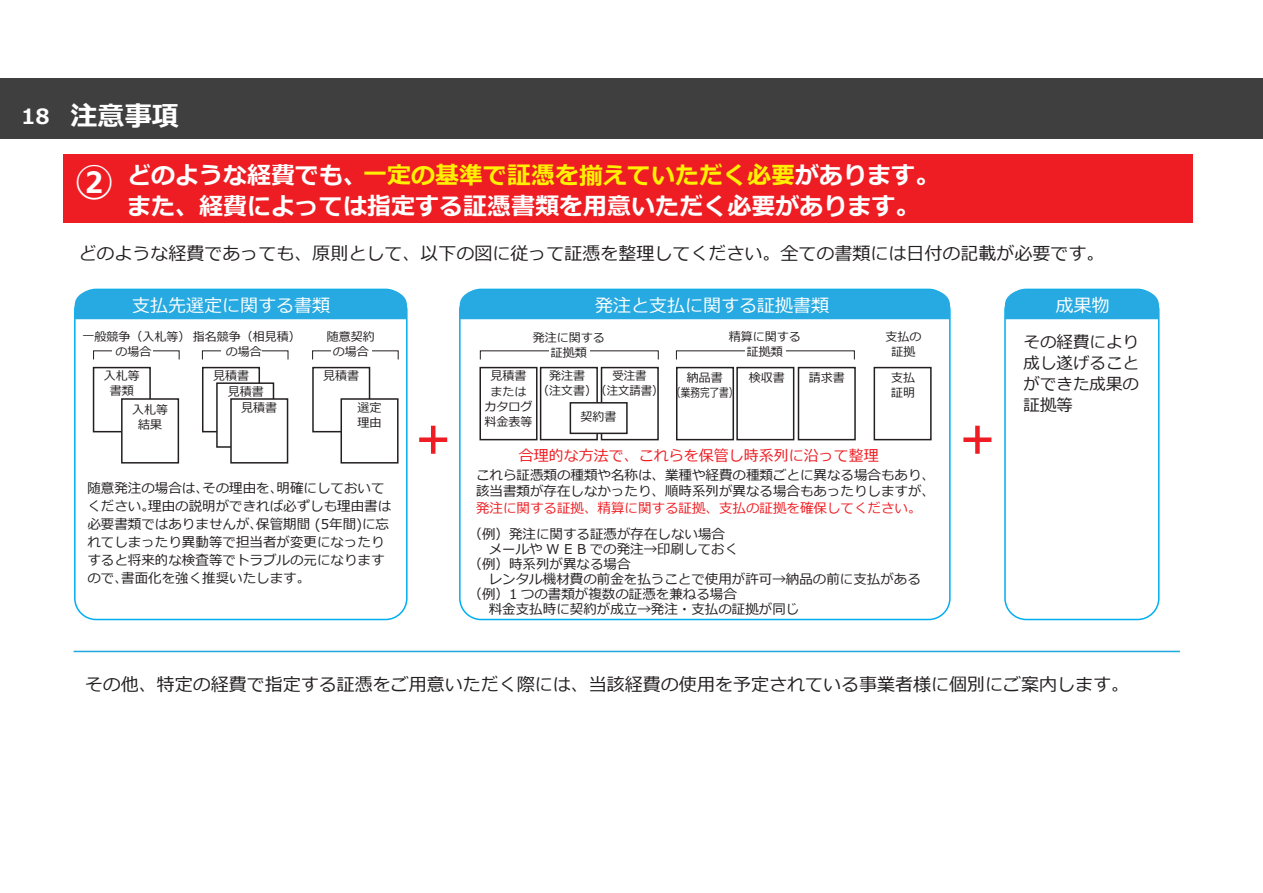
<style>
.page{position:relative;width:1263px;height:893px;background:#fff}
.page>*{position:absolute;margin:0;border:0;box-sizing:border-box;transform-origin:0 0}
.t1{font:700 39px "Meiryo";color:#fff}
.t2{font:700 27px "Meiryo";color:#fff}
.t3{font:700 24px/31.5px "Meiryo";color:#fff}
.t4{font:18px "Meiryo";color:#231f20}
.t5{font:18px "Meiryo";color:#fff}
.t6{font:16.5px/21px "Meiryo";color:#231f20;text-align:justify}
.t7{font:15px "Meiryo";color:#ee1d23}
.t8{font:13.5px/18px "Meiryo";color:#231f20}
.t9{font:13.5px "Meiryo";color:#ee1d23}
.t10{font:12px/15px "Meiryo";color:#231f20;text-align:center}
.t11{font:12px/15px "Meiryo";color:#231f20;text-align:center;scale:.95 1}
.s1{font-size:21px}
.s2{color:#fff101}
</style>
<div class="page">
<hr style="left:74px;top:651px;width:1106px;height:1px;background:#1fa8de">
<hr style="left:431px;top:426px;width:4px;height:28px;background:#ee1d23">
<div style="left:419px;top:437px;width:28px;height:5px;background:#ee1d23"></div>
<div style="left:975px;top:426px;width:5px;height:28px;background:#ee1d23"></div>
<div style="left:963px;top:437px;width:28px;height:5px;background:#ee1d23"></div>
<div style="left:479px;top:367px;width:58px;height:73px;border:2px solid #231f20"></div>
<div style="left:676px;top:367px;width:58px;height:73px;border:2px solid #231f20"></div>
<div style="left:202px;top:367px;width:58px;height:65px;background:#fff;border:2px solid #231f20"></div>
<div style="left:216px;top:382px;width:58px;height:66px;background:#fff;border:2px solid #231f20"></div>
<div style="left:93px;top:367px;width:58px;height:65px;background:#fff;border:2px solid #231f20"></div>
<div style="left:121px;top:398px;width:58px;height:66px;background:#fff;border:2px solid #231f20"></div>
<div style="left:312px;top:367px;width:58px;height:65px;background:#fff;border:2px solid #231f20"></div>
<div style="left:340px;top:398px;width:59px;height:66px;background:#fff;border:2px solid #231f20"></div>
<div style="left:74px;top:289px;width:334px;height:331px;border:2px solid #00aeef;border-radius:21px"></div>
<div style="left:75px;top:289px;width:332px;height:30px;background:#26aae1"></div>
<div style="left:460px;top:289px;width:490px;height:30px;background:#26aae1"></div>
<div style="left:540px;top:367px;width:58px;height:73px;border:2px solid #231f20"></div>
<div style="left:601px;top:367px;width:58px;height:73px;border:2px solid #231f20"></div>
<div style="left:736px;top:367px;width:58px;height:73px;border:2px solid #231f20"></div>
<div style="left:570px;top:402px;width:58px;height:32px;background:#fff;border:2px solid #231f20"></div>
<div style="left:798px;top:367px;width:58px;height:73px;border:2px solid #231f20"></div>
<div style="left:873px;top:367px;width:59px;height:73px;border:2px solid #231f20"></div>
<div style="left:1004px;top:289px;width:155px;height:331px;border:2px solid #00aeef;border-radius:21px"></div>
<div style="left:1005px;top:289px;width:154px;height:30px;background:#26aae1"></div>
<div style="left:230px;top:398px;width:58px;height:66px;background:#fff;border:2px solid #231f20"></div>
<div style="left:63px;top:154px;width:1130px;height:68px;background:#ee1d23"></div>
<div style="left:0;top:78px;width:1263px;height:60px;background:#3f3f40"></div>
<h2 class="t2" style="left:21px;top:97px;width:159px"><span class="s1">18　</span>注意事項</h2>
<h1 class="t1" style="left:75px;top:155px;width:41px">②</h1>
<h3 class="t3" style="left:127px;top:160px;width:813px">どのような経費でも、<span class="s2">一定の基準で証憑を揃えていただく必要</span>があります。また、経費によっては指定する証憑書類を用意いただく必要があります。</h3>
<h3 class="t4" style="left:78px;top:241px;width:1028px">どのような経費であっても、原則として、以下の図に従って証憑を整理してください。全ての書類には日付の記載が必要です。</h3>
<h3 class="t5" style="left:132px;top:292px;width:199px">支払先選定に関する書類</h3>
<h3 class="t5" style="left:595px;top:292px;width:235px">発注と支払に関する証拠書類</h3>
<h3 class="t5" style="left:1056px;top:292px;width:55px">成果物</h3>
<p class="t10" style="left:115px;top:330px;width:187px;text-align:left;text-indent:-33px">一般競争（入札等）指名競争（相見積）の場合</p>
<p class="t10" style="left:226px;top:345px;width:37px">の場合</p>
<p class="t10" style="left:327px;top:330px;width:49px">随意契約の場合</p>
<p class="t10" style="left:533px;top:331px;width:73px">発注に関する証拠類</p>
<p class="t10" style="left:729px;top:330px;width:73px">精算に関する証拠類</p>
<p class="t10" style="left:885px;top:330px;width:37px">支払の証拠</p>
<p class="t10" style="left:104px;top:369px;width:37px">入札等書類</p>
<p class="t10" style="left:132px;top:402px;width:37px">入札等結果</p>
<p class="t10" style="left:213px;top:369px;width:37px">見積書</p>
<p class="t10" style="left:228px;top:385px;width:37px">見積書</p>
<p class="t10" style="left:241px;top:401px;width:37px">見積書</p>
<p class="t10" style="left:323px;top:369px;width:37px">見積書</p>
<p class="t10" style="left:357px;top:401px;width:25px;text-align:left">選定理由</p>
<p class="t10" style="left:484px;top:369px;width:49px">見積書またはカタログ料金表等</p>
<p class="t10" style="left:537px;top:369px;width:61px">発注書<br>（注文書）</p>
<p class="t11" style="left:595px;top:369px;width:74px">受注書<br>（注文請書）</p>
<p class="t10" style="left:671px;top:370px;width:69px">納品書<br>（業務完了書）</p>
<p class="t10" style="left:749px;top:370px;width:37px">検収書</p>
<p class="t10" style="left:809px;top:370px;width:37px">請求書</p>
<p class="t10" style="left:891px;top:370px;width:25px;text-align:left">支払証明</p>
<p class="t10" style="left:581px;top:410px;width:37px">契約書</p>
<p class="t7" style="left:519px;top:445px;width:362px">合理的な方法で、これらを保管し時系列に沿って整理</p>
<p class="t8" style="left:87px;top:480px;width:305px">随意発注の場合は、その理由を、明確にしておいてください。理由の説明ができれば必ずしも理由書は必要書類ではありませんが、保管期間 (5年間)に忘れてしまったり異動等で担当者が変更になったりすると将来的な検査等でトラブルの元になりますので、書面化を強く推奨いたします。</p>
<p class="t8" style="left:476px;top:467px;width:460px;line-height:16.5px">これら証憑類の種類や名称は、業種や経費の種類ごとに異なる場合もあり、該当書類が存在しなかったり、順時系列が異なる場合もあったりしますが、</p>
<p class="t9" style="left:476px;top:499px;width:447px">発注に関する証拠、精算に関する証拠、支払の証拠を確保してください。</p>
<p class="t8" style="left:469px;top:525px;width:258px">（例）発注に関する証憑が存在しない場合</p>
<p class="t8" style="left:475px;top:540px;width:264px">　メールや W E B での発注→印刷しておく</p>
<p class="t8" style="left:469px;top:555px;width:163px">（例）時系列が異なる場合</p>
<p class="t8" style="left:475px;top:570px;width:447px">　レンタル機材費の前金を払うことで使用が許可→納品の前に支払がある</p>
<p class="t8" style="left:469px;top:585px;width:270px">（例）1 つの書類が複数の証憑を兼ねる場合</p>
<p class="t8" style="left:475px;top:600px;width:326px">　料金支払時に契約が成立→発注・支払の証拠が同じ</p>
<p class="t6" style="left:1023px;top:332px;width:117px">その経費により成し遂げることができた成果の証拠等</p>
<h3 class="t4" style="left:85px;top:672px;width:1045px">その他、特定の経費で指定する証憑をご用意いただく際には、当該経費の使用を予定されている事業者様に個別にご案内します。</h3>
</div>
